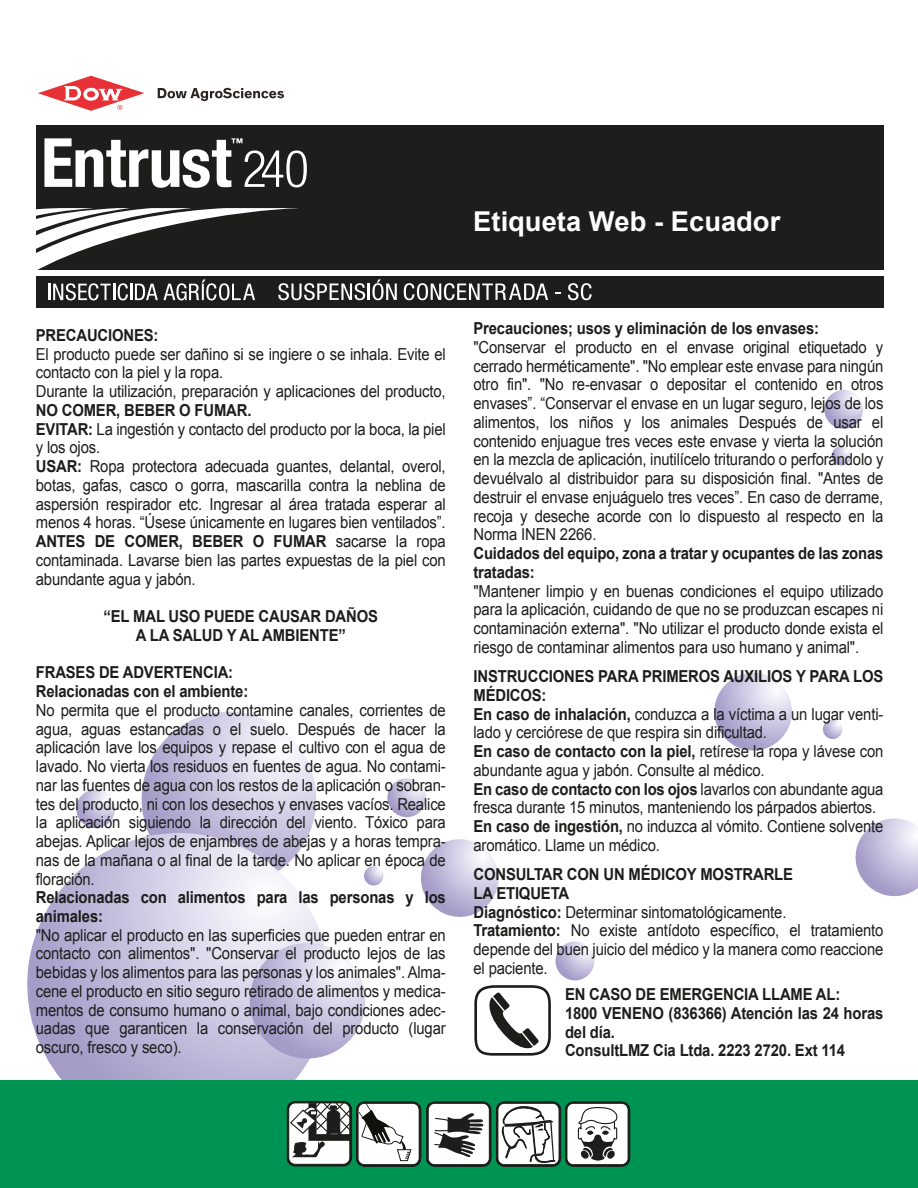
<style>
.page{position:relative;width:918px;height:1188px;background:#fff}
.page>*{position:absolute;margin:0;border:0;box-sizing:border-box;transform-origin:0 0}
.t1{font:700 27.3px "Arial";color:#fff}
.t2{font:16.5px/18.8px "Arial";letter-spacing:-.01em;color:#1d1d1b;scale:.9 1}
.t3{font:700 16.5px/18.8px "Arial";letter-spacing:-.01em;color:#1d1d1b;scale:.9 1}
.s1{font-weight:700}
</style>
<div class="page">
<svg style="left:142px;top:712px;width:174px;height:174px;background:#cdc8e2"></svg>
<svg style="left:27px;top:833px;width:303px;height:302px;background:#c9c4df"></svg>
<svg style="left:250px;top:943px;width:115px;height:116px;background:#c7c1de"></svg>
<svg style="left:421px;top:839px;width:78px;height:78px;background:#c8c2df"></svg>
<svg style="left:714px;top:673px;width:78px;height:78px;background:#c8c2df"></svg>
<svg style="left:856px;top:818px;width:62px;height:78px"></svg>
<svg style="left:387px;top:778px;width:39px;height:39px"></svg>
<svg style="left:556px;top:942px;width:38px;height:38px"></svg>
<svg style="left:76px;top:789px;width:39px;height:39px"></svg>
<svg style="left:824px;top:390px;width:39px;height:39px"></svg>
<svg style="left:832px;top:446px;width:19px;height:19px"></svg>
<svg style="left:823px;top:720px;width:19px;height:19px"></svg>
<svg style="left:364px;top:866px;width:19px;height:20px"></svg>
<div style="left:0;top:1081px;width:918px;height:107px;background:#009453"></div>
<div style="left:37px;top:125px;width:847px;height:182px;background:#1d1d1b"></div>
<div style="left:36px;top:270px;width:852px;height:6px;background:#fff"></div>
<svg style="left:158px;top:88px;width:126px;height:13px"></svg>
<svg style="left:38px;top:76px;width:106px;height:35px"></svg>
<svg style="left:44px;top:138px;width:263px;height:50px"></svg>
<svg style="left:36px;top:208px;width:361px;height:92px"></svg>
<svg style="left:404px;top:283px;width:144px;height:17px"></svg>
<svg style="left:568px;top:283px;width:24px;height:17px"></svg>
<svg style="left:427px;top:1102px;width:203px;height:65px;background:#a9b1ad"></svg>
<svg style="left:287px;top:1101px;width:134px;height:66px;background:#a2a9a5"></svg>
<svg style="left:474px;top:985px;width:77px;height:71px"></svg>
<h1 class="t1" style="left:473px;top:203px;width:309px">Etiqueta Web - Ecuador</h1>
<p class="t3" style="left:36px;top:326px;width:138px">PRECAUCIONES:</p>
<p class="t2" style="left:36px;top:345px;width:457px">El producto puede ser dañino si se ingiere o se inhala. Evite el contacto con la piel y la ropa.<br>Durante la utilización, preparación y aplicaciones del producto,</p>
<p class="t2" style="left:36px;top:401px;width:457px"><span class="s1">NO COMER, BEBER O FUMAR.<br>EVITAR:</span> La ingestión y contacto del producto por la boca, la piel y los ojos.<br><span class="s1">USAR:</span> Ropa protectora adecuada guantes, delantal, overol, botas, gafas, casco o gorra, mascarilla contra la neblina de aspersión respirador etc. Ingresar al área tratada esperar al menos 4 horas. “Úsese únicamente en lugares bien ventilados”.<br><span class="s1">ANTES DE COMER, BEBER O FUMAR</span> sacarse la ropa contaminada. Lavarse bien las partes expuestas de la piel con abundante agua y jabón.</p>
<p class="t3" style="left:104px;top:607px;width:306px;text-align:center">“EL MAL USO PUEDE CAUSAR DAÑOS<br>A LA SALUD Y AL AMBIENTE”</p>
<p class="t3" style="left:36px;top:664px;width:238px">FRASES DE ADVERTENCIA:<br>Relacionadas con el ambiente:</p>
<p class="t2" style="left:36px;top:701px;width:457px;text-align:justify">No permita que el producto contamine canales, corrientes de agua, aguas estancadas o el suelo. Después de hacer la aplicación lave los equipos y repase el cultivo con el agua de lavado. No vierta los residuos en fuentes de agua. No contami&shy;nar las fuentes de agua con los restos de la aplicación o sobran&shy;tes del producto, ni con los desechos y envases vacíos. Realice la aplicación siguiendo la dirección del viento. Tóxico para abejas. Aplicar lejos de enjambres de abejas y a horas tempra&shy;nas de la mañana o al final de la tarde. No aplicar en época de floración.</p>
<p class="t3" style="left:36px;top:889px;width:457px">Relacionadas con alimentos para las personas y los animales:</p>
<p class="t2" style="left:36px;top:926px;width:457px;text-align:justify">"No aplicar el producto en las superficies que pueden entrar en contacto con alimentos". "Conservar el producto lejos de las bebidas y los alimentos para las personas y los animales". Alma&shy;cene el producto en sitio seguro retirado de alimentos y medica&shy;mentos de consumo humano o animal, bajo condiciones adec&shy;uadas que garanticen la conservación del producto (lugar oscuro, fresco y seco).</p>
<p class="t3" style="left:473px;top:320px;width:385px">Precauciones; usos y eliminación de los envases:</p>
<p class="t2" style="left:473px;top:338px;width:457px;text-align:justify">"Conservar el producto en el envase original etiquetado y cerrado herméticamente". "No emplear este envase para ningún otro fin". "No re-envasar o depositar el contenido en otros envases”. “Conservar el envase en un lugar seguro, lejos de los alimentos, los niños y los animales Después de usar el contenido enjuague tres veces este envase y vierta la solución en la mezcla de aplicación, inutilícelo triturando o perforándolo y devuélvalo al distribuidor para su disposición final. "Antes de destruir el envase enjuáguelo tres veces”. En caso de derrame, recoja y deseche acorde con lo dispuesto al respecto en la Norma INEN 2266.</p>
<p class="t3" style="left:473px;top:544px;width:457px">Cuidados del equipo, zona a tratar y ocupantes de las zonas tratadas:</p>
<p class="t2" style="left:473px;top:582px;width:457px;text-align:justify">"Mantener limpio y en buenas condiciones el equipo utilizado para la aplicación, cuidando de que no se produzcan escapes ni contaminación externa". "No utilizar el producto donde exista el riesgo de contaminar alimentos para uso humano y animal".</p>
<p class="t2" style="left:473px;top:667px;width:457px"><span class="s1">INSTRUCCIONES PARA PRIMEROS AUXILIOS Y PARA LOS MÉDICOS:<br>En caso de inhalación,</span> conduzca a la víctima a un lugar venti&shy;lado y cerciórese de que respira sin dificultad.<br><span class="s1">En caso de contacto con la piel,</span> retírese la ropa y lávese con abundante agua y jabón. Consulte al médico.<br><span class="s1">En caso de contacto con los ojos</span> lavarlos con abundante agua fresca durante 15 minutos, manteniendo los párpados abiertos.<br><span class="s1">En caso de ingestión,</span> no induzca al vómito. Contiene solvente aromático. Llame un médico.</p>
<p class="t2" style="left:473px;top:865px;width:457px"><span class="s1">CONSULTAR CON UN MÉDICOY MOSTRARLE<br>LA ETIQUETA<br>Diagnóstico:</span> Determinar sintomatológicamente.<br><span class="s1">Tratamiento:</span> No existe antídoto específico, el tratamiento depende del buen juicio del médico y la manera como reaccione el paciente.</p>
<p class="t3" style="left:565px;top:985px;width:355px">EN CASO DE EMERGENCIA LLAME AL:<br>1800 VENENO (836366) Atención las 24 horas del día.<br>ConsultLMZ Cia Ltda. 2223 2720. Ext 114</p>
</div>
